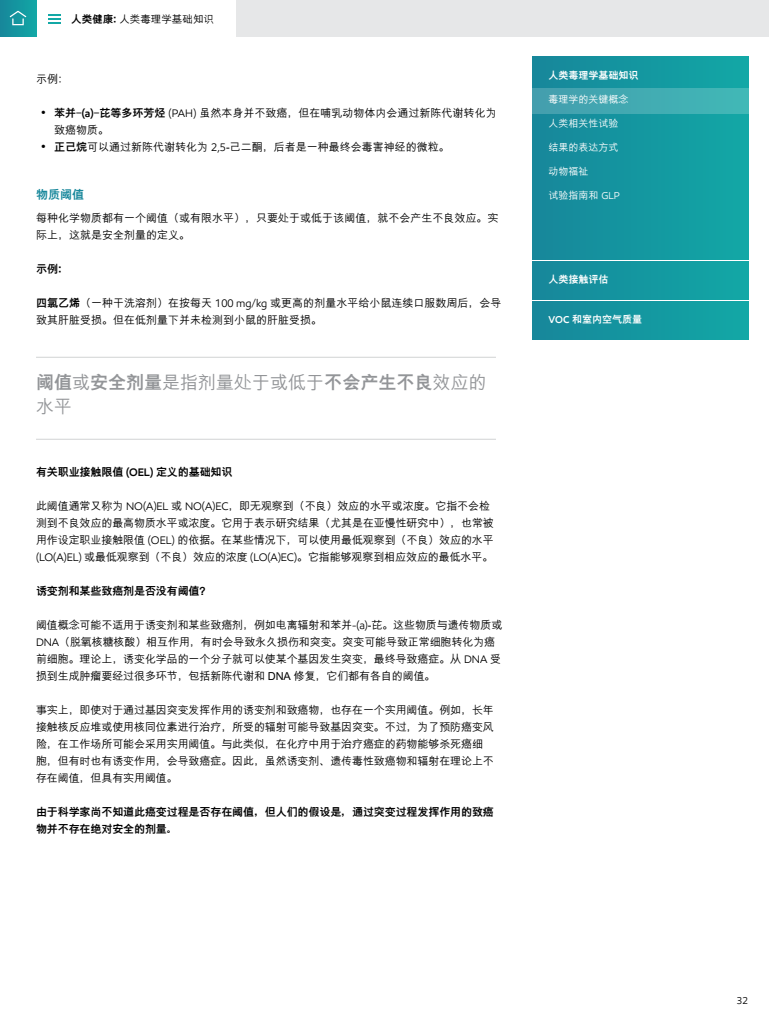
<style>
.page{position:relative;width:769px;height:1024px;background:#fff}
.page>*{position:absolute;margin:0;border:0;box-sizing:border-box;transform-origin:0 0}
.t1{font:500 18px/24px "M Hei PRC";color:#939598}
.t2{font:800 12px "M Hei PRC";color:#17879b}
.t3{font:500 11px/17px "M Hei PRC";letter-spacing:-.01em;color:#000}
.t4{font:800 11px/17px "M Hei PRC";letter-spacing:-.01em;color:#000}
.t5{font:500 10.5px "M Hei PRC";color:#000}
.t6{font:500 10px "M Hei PRC";color:#fff}
.t7{font:800 10px "M Hei PRC";color:#fff}
.t8{font:10px "E Mprint";color:#000}
.s1{font-weight:800}
.s2{font-family:"ST Heiti SC";font-weight:300}
.s3{font-family:"E Mprint";font-weight:600}
.s4{font-family:"E Mprint";font-weight:400}
</style>
<div class="page">
<div style="left:155px;top:0;width:613px;height:36px;background:#e6e7e8"></div>
<div style="left:36px;top:0;width:199px;height:41px;background:#fff"></div>
<svg style="left:48px;top:14px;width:12px;height:10px"></svg>
<div style="left:532px;top:56px;width:216px;height:203px;background:linear-gradient(to right,#17869a,#12a7a6)"></div>
<div style="left:532px;top:261px;width:216px;height:38px;background:linear-gradient(to right,#17869a,#12a7a6)"></div>
<div style="left:532px;top:301px;width:216px;height:38px;background:linear-gradient(to right,#17869a,#12a7a6)"></div>
<div style="left:0;top:0;width:36px;height:36px;background:linear-gradient(to right,#17879a,#12a6a5)"></div>
<div style="left:12px;top:18px;width:12px;height:7px;border:1px solid #fff"></div>
<svg style="left:9px;top:10px;width:18px;height:8px"></svg>
<div style="left:532px;top:88px;width:216px;height:26px;background:linear-gradient(to right,#449dae,#40b8b7)"></div>
<hr style="left:36px;top:439px;width:460px;height:1px;background:#d1d3d4">
<hr style="left:36px;top:357px;width:460px;height:1px;background:#d1d3d4">
<p class="t5" style="left:71px;top:13px;width:144px"><span class="s1">人类健康:</span> 人类毒理学基础知识</p>
<p class="t3" style="left:36px;top:71px;width:34px">示例：</p>
<p class="t3" style="left:54px;top:105px;width:444px;text-indent:-14px"><span class="s2">•</span> <span class="s1">苯并-</span><span class="s3">(a)</span><span class="s1">-芘等多环芳烃</span> <span class="s4">(PAH)</span> 虽然本身并不致癌，但在哺乳动物体内会通过新陈代谢转化为致癌物质。</p>
<p class="t3" style="left:40px;top:139px;width:411px"><span class="s2">•</span> <span class="s1">正己烷</span>可以通过新陈代谢转化为 <span class="s4">2,5</span>-己二酮，后者是一种最终会毒害神经的微粒。</p>
<p class="t2" style="left:36px;top:188px;width:49px">物质阈值</p>
<p class="t3" style="left:36px;top:210px;width:463px">每种化学物质都有一个阈值（或有限水平），只要处于或低于该阈值，就不会产生不良效应。实际上，这就是安全剂量的定义。</p>
<p class="t4" style="left:36px;top:261px;width:34px">示例：</p>
<p class="t3" style="left:36px;top:295px;width:467px"><span class="s1">四氯乙烯</span>（一种干洗溶剂）在按每天 <span class="s4">100 mg/kg</span> 或更高的剂量水平给小鼠连续口服数周后，会导致其肝脏受损。但在低剂量下并未检测到小鼠的肝脏受损。</p>
<h1 class="t1" style="left:36px;top:371px;width:451px"><span class="s1">阈值</span>或<span class="s1">安全剂量</span>是指剂量处于或低于<span class="s1">不会产生不良</span>效应的水平</h1>
<p class="t4" style="left:36px;top:464px;width:198px">有关职业接触限值 <span class="s3">(OEL)</span> 定义的基础知识</p>
<p class="t3" style="left:36px;top:498px;width:459px">此阈值通常又称为 <span class="s4">NO(A)EL</span> 或 <span class="s4">NO(A)EC</span>，即无观察到（不良）效应的水平或浓度。它指不会检测到不良效应的最高物质水平或浓度。它用于表示研究结果（尤其是在亚慢性研究中），也常被用作设定职业接触限值 <span class="s4">(OEL)</span> 的依据。在某些情况下，可以使用最低观察到（不良）效应的水平<span class="s4">(LO(A)EL)</span> 或最低观察到（不良）效应的浓度 <span class="s4">(LO(A)EC)</span>。它指能够观察到相应效应的最低水平。</p>
<p class="t4" style="left:36px;top:583px;width:176px">诱变剂和某些致癌剂是否没有阈值？</p>
<p class="t3" style="left:36px;top:617px;width:467px">阈值概念可能不适用于诱变剂和某些致癌剂，例如电离辐射和苯并<span class="s4">-(a)</span>-芘。这些物质与遗传物质或<span class="s4">DNA</span>（脱氧核糖核酸）相互作用，有时会导致永久损伤和突变。突变可能导致正常细胞转化为癌前细胞。理论上，诱变化学品的一个分子就可以使某个基因发生突变，最终导致癌症。从 <span class="s4">DNA</span> 受损到生成肿瘤要经过很多环节，包括新陈代谢和 DNA 修复，它们都有各自的阈值。</p>
<p class="t3" style="left:36px;top:702px;width:459px">事实上，即使对于通过基因突变发挥作用的诱变剂和致癌物，也存在一个实用阈值。例如，长年接触核反应堆或使用核同位素进行治疗，所受的辐射可能导致基因突变。不过，为了预防癌变风险，在工作场所可能会采用实用阈值。与此类似，在化疗中用于治疗癌症的药物能够杀死癌细胞，但有时也有诱变作用，会导致癌症。因此，虽然诱变剂、遗传毒性致癌物和辐射在理论上不存在阈值，但具有实用阈值。</p>
<p class="t4" style="left:36px;top:803px;width:459px">由于科学家尚不知道此癌变过程是否存在阈值，但人们的假设是，通过突变过程发挥作用的致癌物并不存在绝对安全的剂量。</p>
<p class="t7" style="left:548px;top:69px;width:94px">人类毒理学基础知识 »</p>
<p class="t6" style="left:548px;top:93px;width:81px">毒理学的关键概念</p>
<p class="t6" style="left:548px;top:117px;width:71px">人类相关性试验</p>
<p class="t6" style="left:548px;top:141px;width:71px">结果的表达方式</p>
<p class="t6" style="left:548px;top:165px;width:41px">动物福祉</p>
<p class="t6" style="left:548px;top:189px;width:73px">试验指南和 <span class="s4">GLP</span></p>
<p class="t7" style="left:548px;top:273px;width:64px">人类接触评估 »</p>
<p class="t7" style="left:548px;top:313px;width:98px"><span class="s3">VOC</span> 和室内空气质量 »</p>
<p class="t8" style="left:736px;top:994px;width:13px">32</p>
</div>
